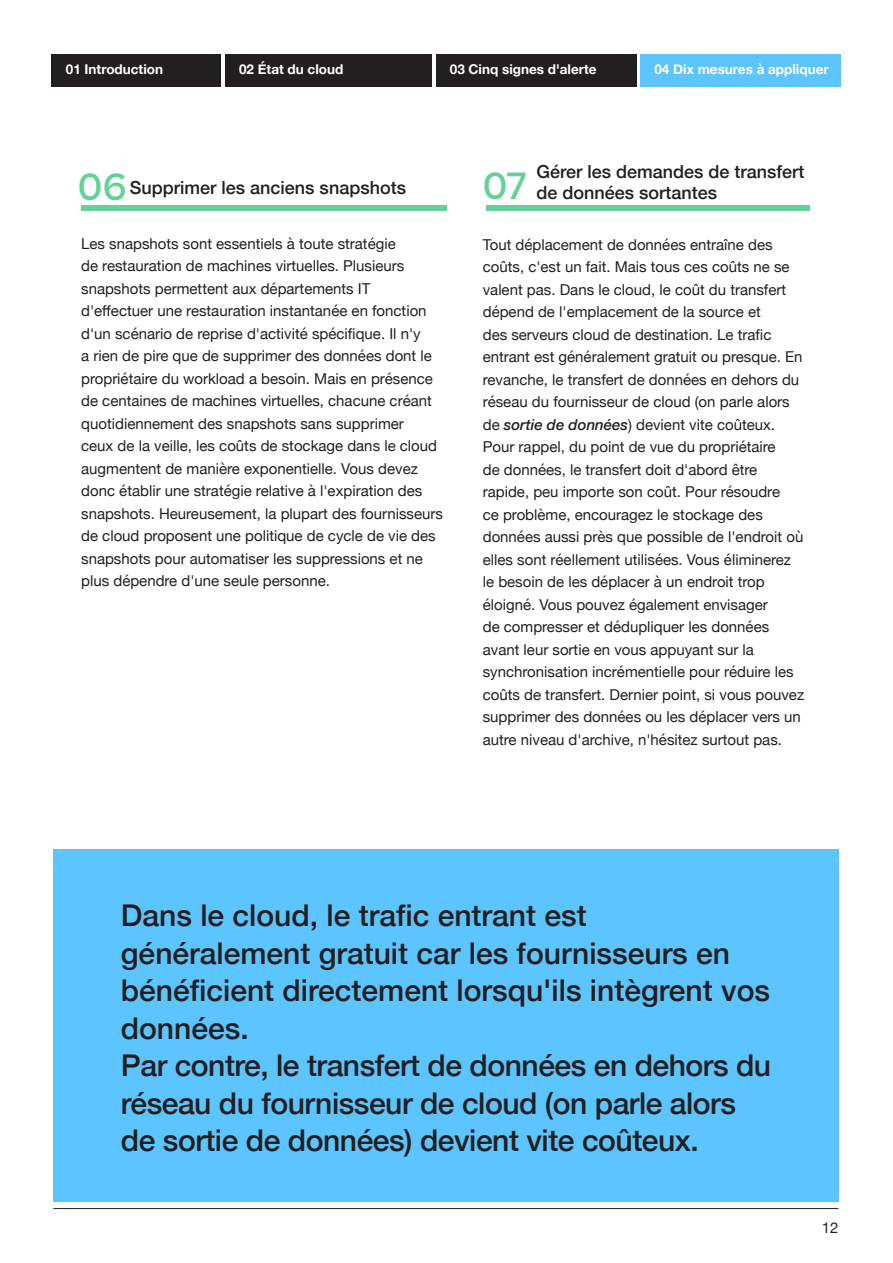
<style>
.page{position:relative;width:893px;height:1263px;background:#fff}
.page>*{position:absolute;margin:0;border:0;box-sizing:border-box;transform-origin:0 0}
.t1{font:500 36px "Beatrice";color:#65d097}
.t2{font:500 30px/37.5px "Helvetica Neue";color:#231f20}
.t3{font:500 18px "Helvetica Neue";color:#231f20}
.t4{font:15px/22.5px "Helvetica Neue";color:#231f20}
.t5{font:700 13.5px "Helvetica Neue";color:#fff}
.s1{font-family:"Beatrice";font-size:36px;color:#65d097}
.s2{font-weight:500;font-style:italic}
</style>
<div class="page">
<hr style="left:53px;top:1208px;width:785px;height:1px;background:#231f20">
<div style="left:81px;top:205px;width:365px;height:5px;background:#65d097"></div>
<div style="left:486px;top:205px;width:324px;height:5px;background:#65d097"></div>
<div style="left:53px;top:850px;width:785px;height:352px;background:#5cc4ff"></div>
<div style="left:52px;top:54px;width:169px;height:32px;background:#231f20"></div>
<div style="left:225px;top:54px;width:207px;height:32px;background:#231f20"></div>
<div style="left:436px;top:54px;width:200px;height:32px;background:#231f20"></div>
<div style="left:640px;top:54px;width:201px;height:32px;background:#5cc4ff"></div>
<p class="t5" style="left:66px;top:59px;width:99px">01 Introduction</p>
<p class="t5" style="left:239px;top:59px;width:106px">02 État du cloud</p>
<p class="t5" style="left:450px;top:59px;width:148px">03 Cinq signes d'alerte</p>
<p class="t5" style="left:654px;top:59px;width:176px">04 Dix mesures à appliquer</p>
<p class="t3" style="left:536px;top:157px;width:270px">Gérer les demandes de transfert</p>
<h1 class="t1" style="left:78px;top:163px;width:50px">06</h1>
<p class="t3" style="left:483px;top:178px;width:236px"><span class="s1">07</span> de données sortantes</p>
<p class="t3" style="left:130px;top:173px;width:278px">Supprimer les anciens snapshots</p>
<p class="t4" style="left:81px;top:233px;width:363px">Les snapshots sont essentiels à toute stratégie<br>de restauration de machines virtuelles. Plusieurs snapshots permettent aux départements IT d'effectuer une restauration instantanée en fonction d'un scénario de reprise d'activité spécifique. Il n'y<br>a rien de pire que de supprimer des données dont le propriétaire du workload a besoin. Mais en présence de centaines de machines virtuelles, chacune créant quotidiennement des snapshots sans supprimer<br>ceux de la veille, les coûts de stockage dans le cloud augmentent de manière exponentielle. Vous devez donc établir une stratégie relative à l'expiration des snapshots. Heureusement, la plupart des fournisseurs de cloud proposent une politique de cycle de vie des snapshots pour automatiser les suppressions et ne plus dépendre d'une seule personne.</p>
<p class="t4" style="left:483px;top:234px;width:323px">Tout déplacement de données entraîne des coûts, c'est un fait. Mais tous ces coûts ne se valent pas. Dans le cloud, le coût du transfert dépend de l'emplacement de la source et<br>des serveurs cloud de destination. Le trafic entrant est généralement gratuit ou presque. En revanche, le transfert de données en dehors du réseau du fournisseur de cloud (on parle alors de <span class="s2">sortie de données</span>) devient vite coûteux.<br>Pour rappel, du point de vue du propriétaire<br>de données, le transfert doit d'abord être rapide, peu importe son coût. Pour résoudre<br>ce problème, encouragez le stockage des données aussi près que possible de l'endroit où elles sont réellement utilisées. Vous éliminerez le besoin de les déplacer à un endroit trop éloigné. Vous pouvez également envisager<br>de compresser et dédupliquer les données avant leur sortie en vous appuyant sur la synchronisation incrémentielle pour réduire les coûts de transfert. Dernier point, si vous pouvez supprimer des données ou les déplacer vers un autre niveau d'archive, n'hésitez surtout pas.</p>
<p class="t2" style="left:121px;top:894px;width:652px">Dans le cloud, le trafic entrant est généralement gratuit car les fournisseurs en bénéficient directement lorsqu'ils intègrent vos données.<br>Par contre, le transfert de données en dehors du réseau du fournisseur de cloud (on parle alors de sortie de données) devient vite coûteux.</p>
<p class="t4" style="left:822px;top:1218px;width:18px">12</p>
</div>
